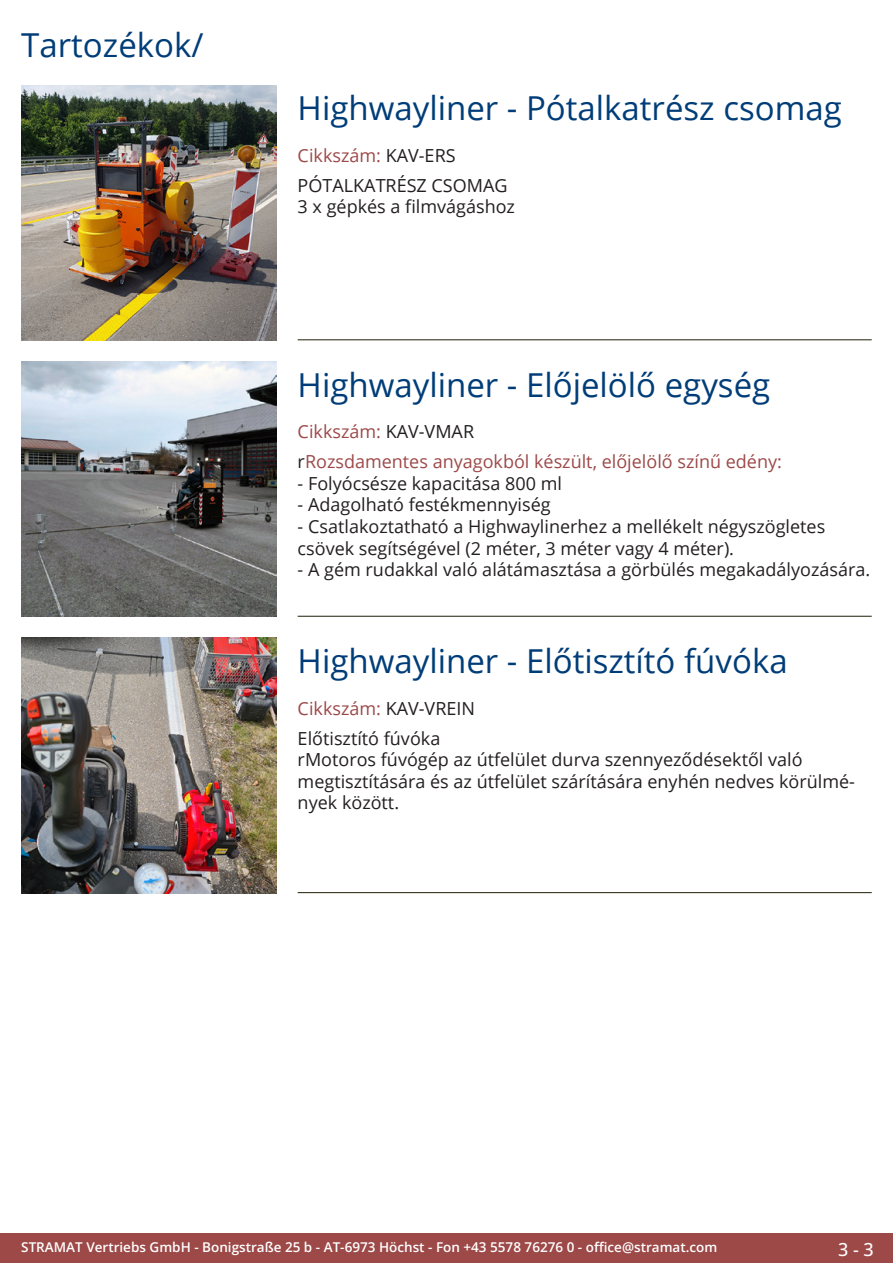
<style>
.page{position:relative;width:893px;height:1263px;background:#fff}
.page>*{position:absolute;margin:0;border:0;box-sizing:border-box;transform-origin:0 0}
.Produkttitel{font:33px "Open Sans";color:#003d78}
.RastTitel{font:33px "Open Sans";color:#003d78}
.Beschreibung_Text{font:18px/21.6px "Open Sans";color:#231f20}
.Beschreibung_Text-2{font:18px "Open Sans";color:#9c4948}
.TechDaten_Überschrif{font:18px "Open Sans";color:#9c4948}
.t1{font:500 18px "Open Sans";color:#fff}
.t2{font:600 13.5px "Open Sans";color:#fff}
.s1{color:#231f20}
</style>
<div class="page">
<div style="left:0;top:1233px;width:893px;height:30px;background:#9c4948"></div>
<hr style="left:298px;top:340px;width:574px;height:1px;background:#201d08">
<hr style="left:298px;top:616px;width:574px;height:1px;background:#201d08">
<hr style="left:298px;top:892px;width:574px;height:1px;background:#201d08">
<img style="left:21px;top:85px;width:255px;height:255px">
<img style="left:21px;top:361px;width:255px;height:256px">
<img style="left:21px;top:638px;width:255px;height:255px">
<p class="RastTitel" style="left:21px;top:22px;width:184px">Tartozékok/</p>
<p class="Produkttitel" style="left:298px;top:86px;width:546px">Highwayliner - Pótalkatrész csomag</p>
<p class="TechDaten_Überschrif" style="left:298px;top:143px;width:159px">Cikkszám: <span class="s1">KAV-ERS</span></p>
<p class="Beschreibung_Text" style="left:298px;top:174px;width:219px">PÓTALKATRÉSZ CSOMAG<br>3 x gépkés a filmvágáshoz</p>
<p class="Produkttitel" style="left:298px;top:362px;width:474px">Highwayliner - Előjelölő egység</p>
<p class="TechDaten_Überschrif" style="left:298px;top:420px;width:178px">Cikkszám: <span class="s1">KAV-VMAR</span></p>
<p class="Beschreibung_Text-2" style="left:298px;top:449px;width:486px"><span class="s1">r</span>Rozsdamentes anyagokból készült, előjelölő színű edény:</p>
<p class="Beschreibung_Text" style="left:298px;top:472px;width:266px">- Folyócsésze kapacitása 800 ml</p>
<p class="Beschreibung_Text" style="left:298px;top:494px;width:254px">- Adagolható festékmennyiség</p>
<p class="Beschreibung_Text" style="left:298px;top:515px;width:529px">- Csatlakoztatható a Highwaylinerhez a mellékelt négyszögletes csövek segítségével (2 méter, 3 méter vagy 4 méter).</p>
<p class="Beschreibung_Text" style="left:298px;top:558px;width:574px">- A gém rudakkal való alátámasztása a görbülés megakadályozására.</p>
<p class="Produkttitel" style="left:298px;top:638px;width:491px">Highwayliner - Előtisztító fúvóka</p>
<p class="TechDaten_Überschrif" style="left:298px;top:696px;width:179px">Cikkszám: <span class="s1">KAV-VREIN</span></p>
<p class="Beschreibung_Text" style="left:298px;top:727px;width:557px">Előtisztító fúvóka<br>rMotoros fúvógép az útfelület durva szennyeződésektől való megtisztítására és az útfelület szárítására enyhén nedves körülmé&shy;nyek között.</p>
<p class="t2" style="left:21px;top:1238px;width:698px">STRAMAT Vertriebs GmbH - Bonigstraße 25 b - AT-6973 Höchst - Fon +43 5578 76276 0 - office@stramat.com</p>
<p class="t1" style="left:838px;top:1237px;width:37px">3 - 3</p>
</div>
